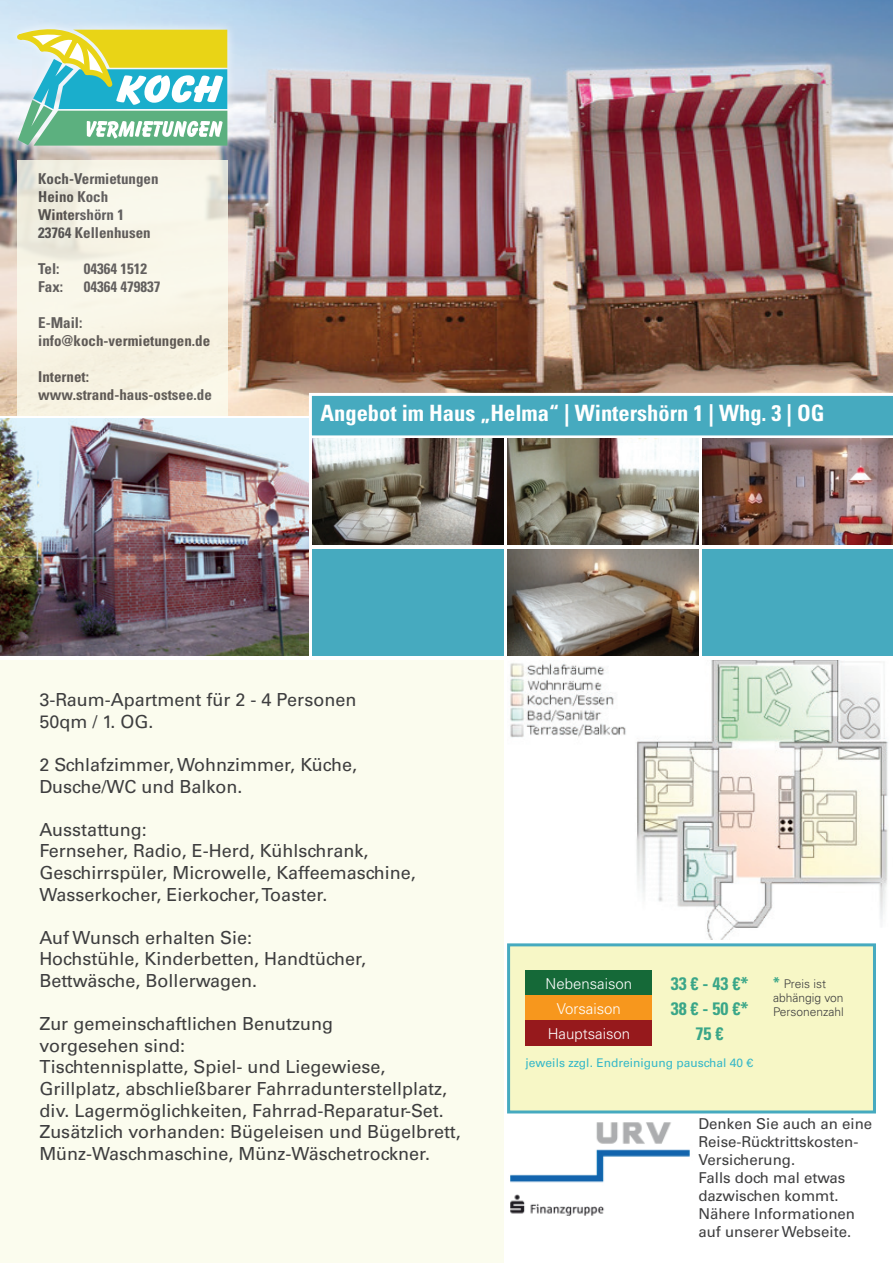
<style>
.page{position:relative;width:893px;height:1263px;background:#fff}
.page>*{position:absolute;margin:0;border:0;box-sizing:border-box;transform-origin:0 0}
.t1{font:700 condensed 22.5px "Univers LT Std";color:#fff}
.t2{font:18px/21.6px "Univers LT Std";color:#3e3e3f}
.t3{font:700 condensed 18px "Univers LT Std";color:#3aa688}
.t4{font:700 condensed 15px/18px "Univers LT Std";color:#3e3e3f}
.t5{font:15px/18px "Univers LT Std";color:#3e3e3f}
.t6{font:300 15px "Univers LT Std";color:#fff}
.t7{font:12px "Univers LT Std";color:#36b8c8}
.t8{font:300 12px/14.4px "Univers LT Std";color:#3e3e3f}
.s1{font-weight:700;font-stretch:condensed;font-size:15px;color:#3aa688}
</style>
<div class="page">
<img style="left:510px;top:660px;width:378px;height:279px">
<div style="left:0;top:660px;width:504px;height:603px;background:#fbfcee"></div>
<div style="left:507px;top:943px;width:369px;height:170px;background:#f7f7c6;border:3px solid #46aabf"></div>
<img style="left:0;top:0;width:893px;height:416px">
<div style="left:8px;top:20px;width:229px;height:135px;background:#fff;opacity:.75"></div>
<svg style="left:0;top:23px;width:227px;height:123px;background:#a6d0a2"></svg>
<svg style="left:17px;top:161px;width:210px;height:255px;background:#f6f3e4"></svg>
<svg style="left:309px;top:393px;width:584px;height:43px;background:#56b1c4"></svg>
<img style="left:0;top:419px;width:309px;height:237px">
<img style="left:510px;top:1122px;width:180px;height:94px">
<img style="left:312px;top:438px;width:191px;height:107px">
<img style="left:508px;top:438px;width:190px;height:107px">
<img style="left:702px;top:438px;width:191px;height:107px">
<div style="left:312px;top:549px;width:191px;height:107px;background:#46aabf"></div>
<div style="left:702px;top:549px;width:191px;height:107px;background:#46aabf"></div>
<img style="left:507px;top:549px;width:191px;height:107px">
<div style="left:526px;top:971px;width:126px;height:25px;background:#156938"></div>
<div style="left:526px;top:996px;width:126px;height:25px;background:#f7971d"></div>
<div style="left:526px;top:1021px;width:126px;height:25px;background:#96191c"></div>
<p class="t4" style="left:38px;top:170px;width:122px">Koch-Vermietungen<br>Heino Koch<br>Wintershörn 1<br>23764 Kellenhusen</p>
<p class="t4" style="left:38px;top:260px;width:23px">Tel:</p>
<p class="t4" style="left:84px;top:260px;width:65px">04364 1512</p>
<p class="t4" style="left:38px;top:278px;width:26px">Fax:</p>
<p class="t4" style="left:84px;top:278px;width:78px">04364 479837</p>
<p class="t4" style="left:38px;top:314px;width:173px">E-Mail: info@koch-vermietungen.de</p>
<p class="t4" style="left:38px;top:368px;width:175px">Internet: www.strand-haus-ostsee.de</p>
<p class="t1" style="left:320px;top:399px;width:506px">Angebot im Haus „Helma“ | Wintershörn 1 | Whg. 3 | OG</p>
<p class="t2" style="left:39px;top:689px;width:319px">3-Raum-Apartment für 2 - 4 Personen<br>50qm / 1. OG.</p>
<p class="t2" style="left:39px;top:754px;width:319px">2 Schlafzimmer, Wohnzimmer, Küche,<br>Dusche/WC und Balkon.</p>
<p class="t2" style="left:39px;top:819px;width:378px">Ausstattung:<br>Fernseher, Radio, E-Herd, Kühlschrank, Geschirrspüler, Microwelle, Kaffeemaschine, Wasserkocher, Eierkocher, Toaster.</p>
<p class="t2" style="left:39px;top:927px;width:328px">Auf Wunsch erhalten Sie:<br>Hochstühle, Kinderbetten, Handtücher,<br>Bettwäsche, Bollerwagen.</p>
<p class="t2" style="left:39px;top:1013px;width:423px">Zur gemeinschaftlichen Benutzung<br>vorgesehen sind:<br>Tischtennisplatte, Spiel- und Liegewiese, Grillplatz, abschließbarer Fahrradunterstellplatz, div. Lagermöglichkeiten, Fahrrad-Reparatur-Set.<br>Zusätzlich vorhanden: Bügeleisen und Bügelbrett, Münz-Waschmaschine, Münz-Wäschetrockner.</p>
<p class="t6" style="left:546px;top:974px;width:88px">Nebensaison</p>
<p class="t3" style="left:671px;top:972px;width:79px">33 € - 43 €*</p>
<p class="t8" style="left:773px;top:976px;width:72px"><span class="s1">*</span> Preis ist abhängig von</p>
<p class="t6" style="left:557px;top:999px;width:65px">Vorsaison</p>
<p class="t3" style="left:671px;top:997px;width:79px">38 € - 50 €*</p>
<p class="t8" style="left:773px;top:1005px;width:72px">Personenzahl</p>
<p class="t6" style="left:548px;top:1024px;width:84px">Hauptsaison</p>
<p class="t3" style="left:696px;top:1022px;width:29px">75 €</p>
<p class="t7" style="left:526px;top:1055px;width:229px">jeweils zzgl. Endreinigung pauschal 40 €</p>
<p class="t5" style="left:698px;top:1115px;width:175px">Denken Sie auch an eine<br>Reise-Rücktrittskosten-<br>Versicherung.<br>Falls doch mal etwas dazwischen kommt.<br>Nähere Informationen auf unserer Webseite.</p>
</div>
